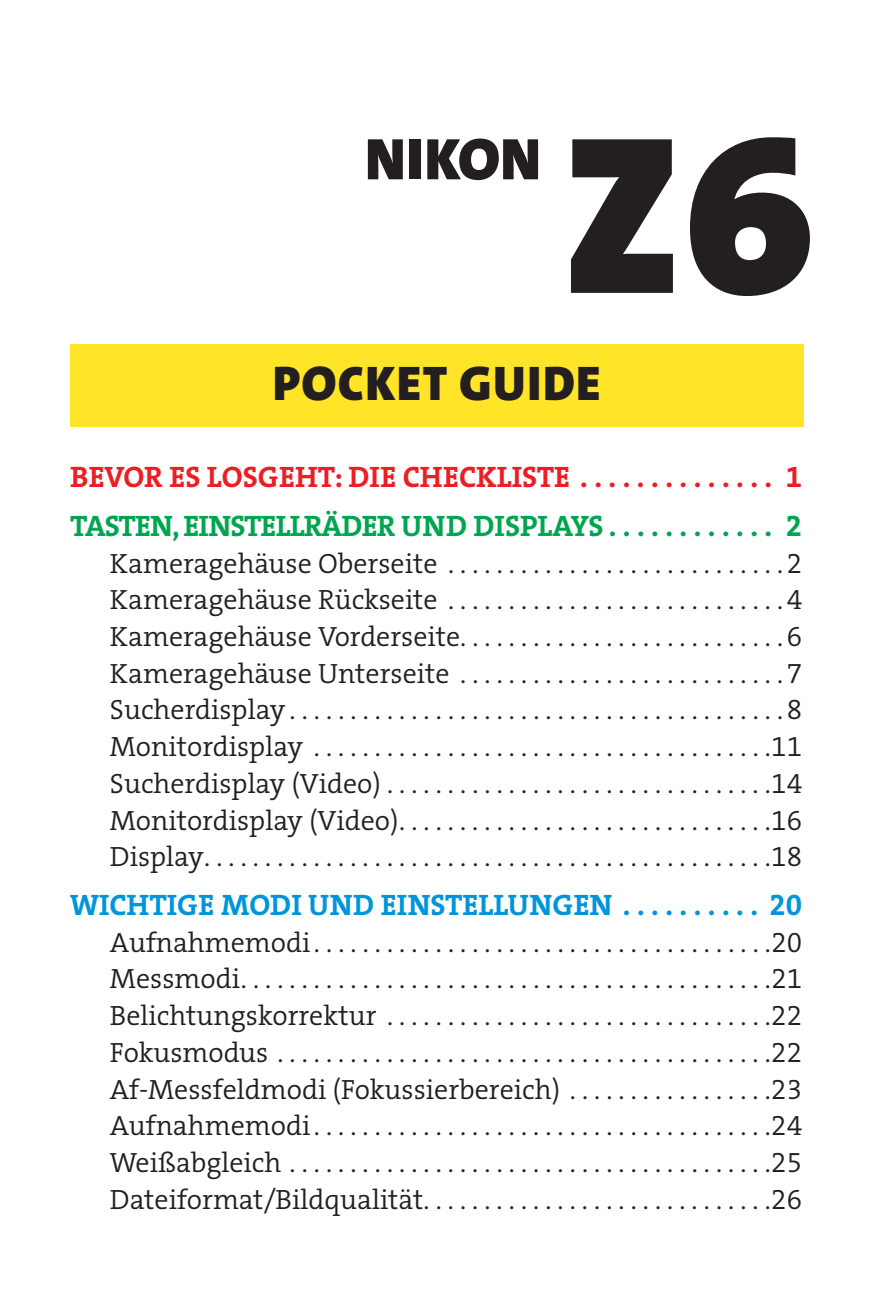
<style>
.page{position:relative;width:874px;height:1310px;background:#fff}
.page>*{position:absolute;margin:0;border:0;box-sizing:border-box;transform-origin:0 0}
.t1{font:900 227.5px "The Sans C4 s";color:#231f20}
.t2{font:900 59.15px "The Sans C4 s";letter-spacing:.01em;color:#231f20}
.t3{font:900 49px "The Sans C4 s";letter-spacing:.025em;color:#231f20}
.t4{font:29.75px "The Serif LP7 Bld";letter-spacing:-.03em;color:#00a54f}
.t5{font:29.75px "The Serif LP7 Bld";color:#ee1d23}
.t6{font:29.75px "The Serif LP7 Bld";color:#0095d9}
.t7{font:28px/36.8px "The Serif LP4 Se Lig";color:#231f20;text-align:justify}
</style>
<div class="page">
<div style="left:70px;top:344px;width:733px;height:82px;background:#ffe427"></div>
<h2 class="t2" style="left:365px;top:121px;width:177px">NIKON</h2>
<h1 class="t1" style="left:561px;top:70px;width:255px">Z6</h1>
<h3 class="t3" style="left:273px;top:352px;width:330px">POCKET GUIDE</h3>
<p class="t5" style="left:70px;top:458px;width:733px">BEVOR ES LOSGEHT: DIE CHECKLISTE . . . . . . . . . . . . . . 1</p>
<p class="t4" style="left:70px;top:506px;width:733px">TASTEN, EINSTELLRÄDER UND DISPLAYS . . . . . . . . . . . . 2</p>
<p class="t7" style="left:110px;top:545px;width:693px">Kameragehäuse Oberseite . . . . . . . . . . . . . . . . . . . . . . . . . . . 2<br>Kameragehäuse Rückseite . . . . . . . . . . . . . . . . . . . . . . . . . . . 4<br>Kameragehäuse Vorderseite...........................6<br>Kameragehäuse Unterseite . . . . . . . . . . . . . . . . . . . . . . . . . . 7<br>Sucherdisplay . . . . . . . . . . . . . . . . . . . . . . . . . . . . . . . . . . . . . . . . 8<br>Monitordisplay . . . . . . . . . . . . . . . . . . . . . . . . . . . . . . . . . . . . . 11<br>Sucherdisplay (Video) . . . . . . . . . . . . . . . . . . . . . . . . . . . . . . . 14<br>Monitordisplay (Video) . . . . . . . . . . . . . . . . . . . . . . . . . . . . . . 16<br>Display . . . . . . . . . . . . . . . . . . . . . . . . . . . . . . . . . . . . . . . . . . . . . . 18</p>
<p class="t6" style="left:70px;top:885px;width:733px">WICHTIGE MODI UND EINSTELLUNGEN . . . . . . . . . . 20</p>
<p class="t7" style="left:110px;top:924px;width:693px">Aufnahmemodi . . . . . . . . . . . . . . . . . . . . . . . . . . . . . . . . . . . . . 20<br>Messmodi . . . . . . . . . . . . . . . . . . . . . . . . . . . . . . . . . . . . . . . . . . . 21<br>Belichtungskorrektur . . . . . . . . . . . . . . . . . . . . . . . . . . . . . . . 22<br>Fokusmodus . . . . . . . . . . . . . . . . . . . . . . . . . . . . . . . . . . . . . . . . 22<br>Af-Messfeldmodi (Fokussierbereich) . . . . . . . . . . . . . . . . 23<br>Aufnahmemodi . . . . . . . . . . . . . . . . . . . . . . . . . . . . . . . . . . . . . 24<br>Weißabgleich . . . . . . . . . . . . . . . . . . . . . . . . . . . . . . . . . . . . . . . 25<br>Dateiformat/Bildqualität . . . . . . . . . . . . . . . . . . . . . . . . . . . . 26</p>
</div>
